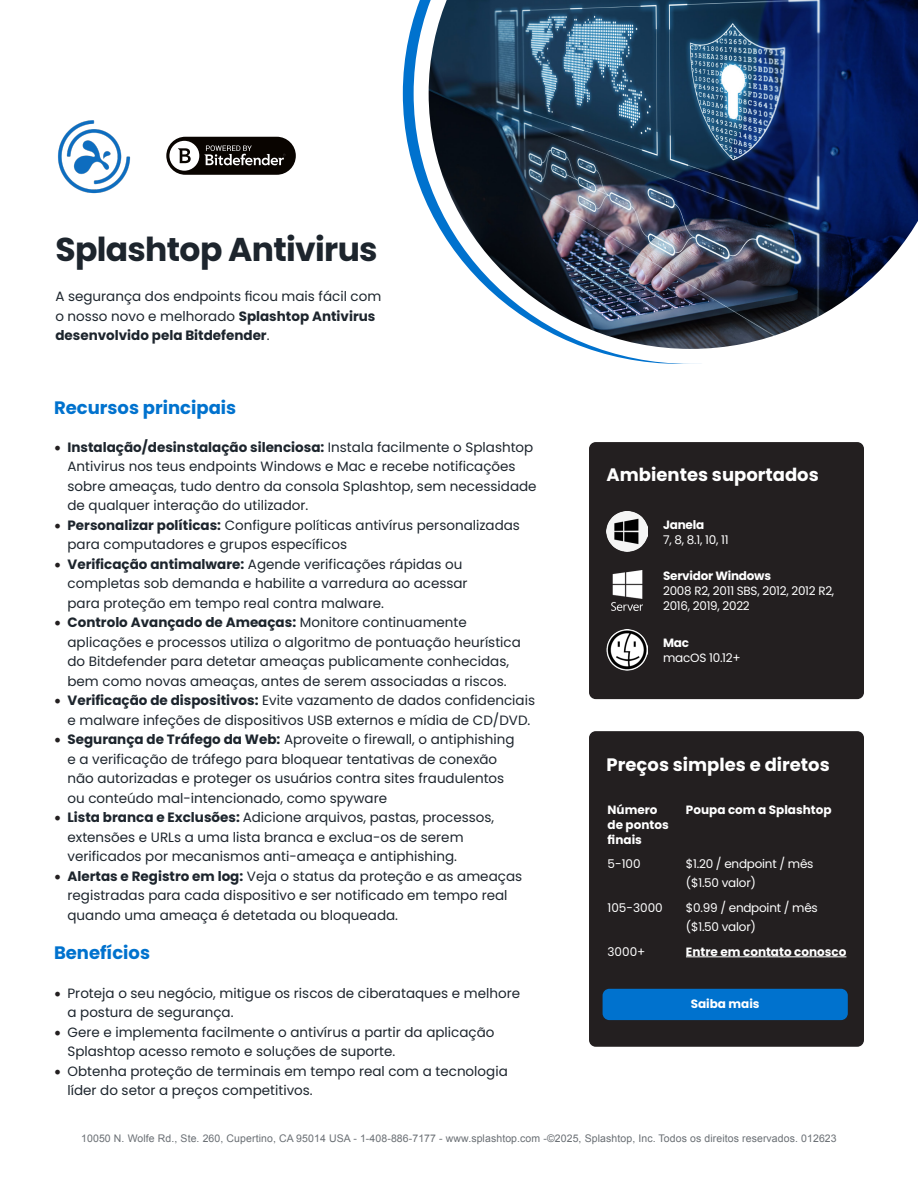
<style>
.page{position:relative;width:918px;height:1188px;background:#fff}
.page>*{position:absolute;margin:0;border:0;box-sizing:border-box;transform-origin:0 0}
.t1{font:700 33px "Poppins";letter-spacing:-.02em;color:#1d252d}
.t2{font:700 18px "Poppins";color:#fff}
.t3{font:700 18px "Poppins";color:#0072ce}
.t4{font:13.5px/19.5px "Poppins";color:#1d252d}
.t5{font:12px/15px "Poppins";letter-spacing:-.02em;color:#fff}
.t6{font:700 12px/15px "Poppins";color:#fff}
.t7{font:10.5px "Arial";letter-spacing:.01em;color:#6a6f74}
.s1{font-weight:700}
.s2{font-family:"Minion Pro";font-size:18px;color:#231f20}
</style>
<div class="page">
<img style="left:58px;top:120px;width:73px;height:74px">
<div style="left:166px;top:137px;width:130px;height:38px;background:#090400;border-radius:19px"></div>
<div style="left:169px;top:141px;width:30px;height:30px;background:#fff;border-radius:50%"></div>
<svg style="left:204px;top:145px;width:81px;height:21px"></svg>
<svg style="left:178px;top:148px;width:13px;height:15px"></svg>
<div style="left:589px;top:442px;width:275px;height:257px;background:#231f20;border-radius:7px"></div>
<div style="left:589px;top:731px;width:275px;height:316px;background:#231f20;border-radius:7px"></div>
<img style="left:607px;top:511px;width:40px;height:41px">
<img style="left:607px;top:629px;width:40px;height:41px">
<img style="left:611px;top:570px;width:32px;height:41px">
<hr style="left:686px;top:957px;width:160px;height:1px;background:#fff">
<div style="left:603px;top:989px;width:245px;height:31px;background:#0072ce;border-radius:7px"></div>
<svg style="left:403px;top:17px;width:11px;height:153px"></svg>
<img style="left:414px;top:0;width:504px;height:364px">
<p class="t1" style="left:55px;top:230px;width:324px">Splashtop Antivirus</p>
<p class="t4" style="left:55px;top:287px;width:327px">A segurança dos endpoints ficou mais fácil com o nosso novo e melhorado <span class="s1">Splashtop Antivirus desenvolvido pela Bitdefender</span>.</p>
<p class="t3" style="left:54px;top:397px;width:184px">Recursos principais</p>
<p class="t4" style="left:68px;top:437px;width:471px;text-indent:-14px"><span class="s2">•</span> <span class="s1">Instalação/desinstalação silenciosa:</span> Instala facilmente o Splashtop Antivirus nos teus endpoints Windows e Mac e recebe notificações sobre ameaças, tudo dentro da consola Splashtop, sem necessidade de qualquer interação do utilizador.</p>
<p class="t4" style="left:68px;top:515px;width:454px;text-indent:-14px"><span class="s2">•</span> <span class="s1">Personalizar políticas:</span> Configure políticas antivírus personalizadas para computadores e grupos específicos</p>
<p class="t4" style="left:68px;top:554px;width:402px;text-indent:-14px"><span class="s2">•</span> <span class="s1">Verificação antimalware:</span> Agende verificações rápidas ou completas sob demanda e habilite a varredura ao acessar para proteção em tempo real contra malware.</p>
<p class="t4" style="left:68px;top:613px;width:455px;text-indent:-14px"><span class="s2">•</span> <span class="s1">Controlo Avançado de Ameaças:</span> Monitore continuamente aplicações e processos utiliza o algoritmo de pontuação heurística do Bitdefender para detetar ameaças publicamente conhecidas, bem como novas ameaças, antes de serem associadas a riscos.</p>
<p class="t4" style="left:68px;top:691px;width:469px;text-indent:-14px"><span class="s2">•</span> <span class="s1">Verificação de dispositivos:</span> Evite vazamento de dados confidenciais e malware infeções de dispositivos USB externos e mídia de CD/DVD.</p>
<p class="t4" style="left:68px;top:730px;width:449px;text-indent:-14px"><span class="s2">•</span> <span class="s1">Segurança de Tráfego da Web:</span> Aproveite o firewall, o antiphishing e a verificação de tráfego para bloquear tentativas de conexão não autorizadas e proteger os usuários contra sites fraudulentos ou conteúdo mal-intencionado, como spyware</p>
<p class="t4" style="left:68px;top:808px;width:428px;text-indent:-14px"><span class="s2">•</span> <span class="s1">Lista branca e Exclusões:</span> Adicione arquivos, pastas, processos, extensões e URLs a uma lista branca e exclua-os de serem verificados por mecanismos anti-ameaça e antiphishing.</p>
<p class="t4" style="left:68px;top:866px;width:456px;text-indent:-14px"><span class="s2">•</span> <span class="s1">Alertas e Registro em log:</span> Veja o status da proteção e as ameaças registradas para cada dispositivo e ser notificado em tempo real quando uma ameaça é detetada ou bloqueada.</p>
<p class="t3" style="left:54px;top:942px;width:98px">Benefícios</p>
<p class="t4" style="left:68px;top:983px;width:454px;text-indent:-14px"><span class="s2">•</span> Proteja o seu negócio, mitigue os riscos de ciberataques e melhore a postura de segurança.</p>
<p class="t4" style="left:68px;top:1022px;width:429px;text-indent:-14px"><span class="s2">•</span> Gere e implementa facilmente o antivírus a partir da aplicação<br>Splashtop acesso remoto e soluções de suporte.</p>
<p class="t4" style="left:68px;top:1061px;width:442px;text-indent:-14px"><span class="s2">•</span> Obtenha proteção de terminais em tempo real com a tecnologia líder do setor a preços competitivos.</p>
<p class="t2" style="left:607px;top:464px;width:214px">Ambientes suportados</p>
<p class="t6" style="left:663px;top:517px;width:43px">Janela</p>
<p class="t5" style="left:663px;top:532px;width:67px">7, 8, 8.1, 10, 11</p>
<p class="t5" style="left:663px;top:568px;width:173px"><span class="s1">Servidor Windows<br></span>2008 R2, 2011 SBS, 2012, 2012 R2,<br>2016, 2019, 2022</p>
<p class="t6" style="left:663px;top:636px;width:27px">Mac</p>
<p class="t5" style="left:663px;top:651px;width:79px">macOS 10.12+</p>
<p class="t2" style="left:607px;top:754px;width:225px">Preços simples e diretos</p>
<p class="t6" style="left:608px;top:802px;width:63px">Número de pontos finais</p>
<p class="t6" style="left:686px;top:802px;width:147px">Poupa com a Splashtop</p>
<p class="t5" style="left:608px;top:856px;width:35px">5-100</p>
<p class="t5" style="left:686px;top:854px;width:129px;line-height:19.5px">$1.20 / endpoint / mês ($1.50 valor)</p>
<p class="t5" style="left:608px;top:900px;width:57px">105-3000</p>
<p class="t5" style="left:686px;top:898px;width:133px;line-height:19.5px">$0.99 / endpoint / mês ($1.50 valor)</p>
<p class="t5" style="left:608px;top:944px;width:39px">3000+</p>
<p class="t6" style="left:686px;top:944px;width:162px">Entre em contato conosco</p>
<p class="t6" style="left:691px;top:996px;width:70px">Saiba mais</p>
<p class="t7" style="left:81px;top:1131px;width:757px">10050 N. Wolfe Rd., Ste. 260, Cupertino, CA 95014 USA - 1-408-886-7177 - www.splashtop.com -©2025, Splashtop, Inc. Todos os direitos reservados. 012623</p>
</div>
